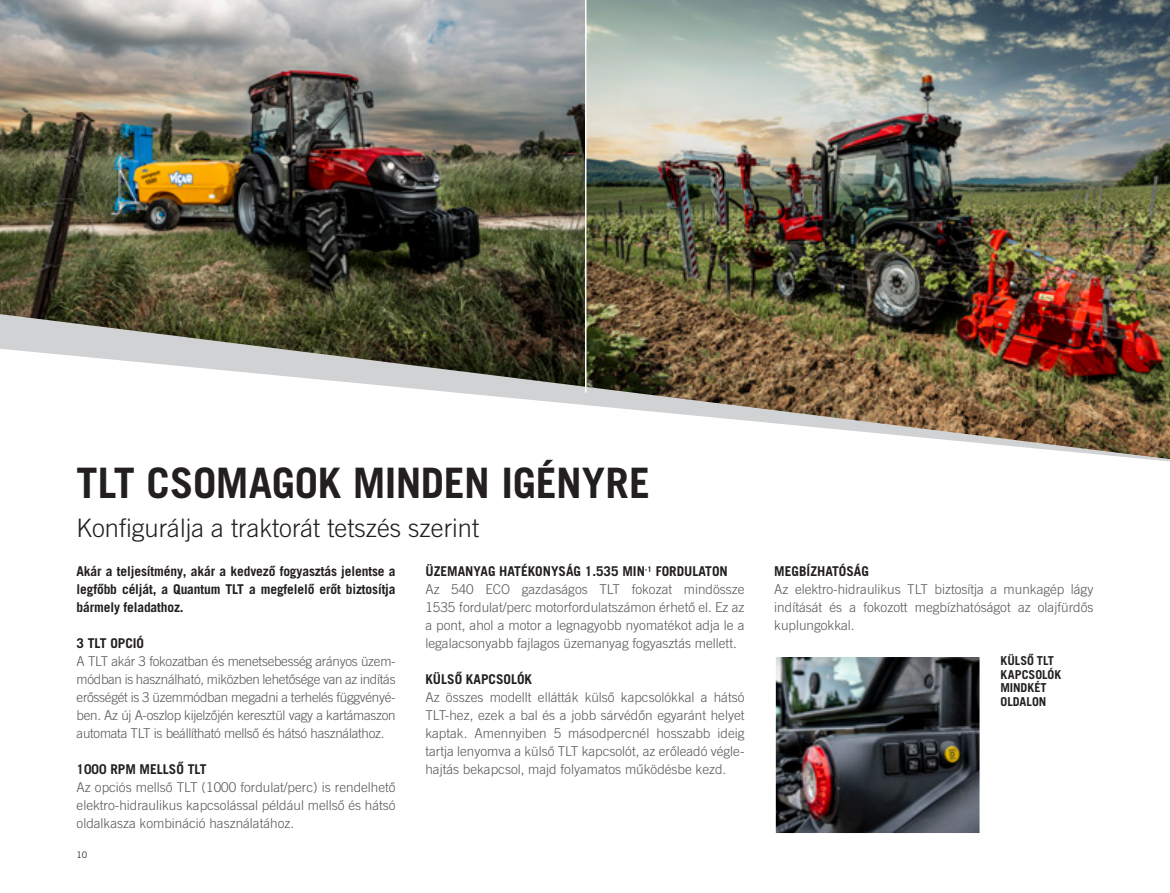
<style>
.page{position:relative;width:1170px;height:893px;background:#fff}
.page>*{position:absolute;margin:0;border:0;box-sizing:border-box;transform-origin:0 0}
.t1{font:700 42px "Trade Gothic LT Pro";letter-spacing:-.01em;color:#231f20}
.Subtext_Ueberschrift{font:300 25.5px "Trade Gothic LT Pro";color:#231f20}
.Fliesztext_Tagline{font:300 13.5px/18px "Trade Gothic LT Pro";color:#57585a;text-align:justify}
.Fliesstext{font:700 13.5px/18px "Trade Gothic LT Pro";letter-spacing:-.01em;color:#231f20;text-align:justify}
.Fliesztext_Tagline-2{font:700 13.5px "Trade Gothic LT Pro";color:#231f20}
.Headings_Small{font:700 12.3px/13.5px "Trade Gothic LT Pro";color:#231f20}
.t2{font:9px "Trade Gothic LT Pro";color:#231f20}
</style>
<div class="page">
<img style="left:586px;top:0;width:583px;height:314px">
<img style="left:0;top:0;width:585px;height:314px">
<img style="left:777px;top:658px;width:200px;height:173px">
<div style="left:774px;top:655px;width:206px;height:179px;border:2px solid #fff"></div>
<img style="left:0;top:314px;width:1169px;height:147px">
<hr style="left:585px;top:0;width:1px;height:393px;background:#fff">
<p class="t1" style="left:77px;top:457px;width:575px">TLT CSOMAGOK MINDEN IGÉNYRE</p>
<p class="Subtext_Ueberschrift" style="left:77px;top:513px;width:404px">Konfigurálja a traktorát tetszés szerint</p>
<p class="Fliesstext" style="left:77px;top:562px;width:320px">Akár a teljesítmény, akár a kedvező fogyasztás jelentse a legfőbb célját, a Quantum TLT a megfelelő erőt biztosítja bármely feladathoz.</p>
<p class="Fliesztext_Tagline-2" style="left:77px;top:635px;width:69px">3 TLT OPCIÓ</p>
<p class="Fliesztext_Tagline" style="left:77px;top:652px;width:320px">A TLT akár 3 fokozatban és menetsebesség arányos üzem&shy;módban is használható, miközben lehetősége van az indítás erősségét is 3 üzemmódban megadni a terhelés függvényé&shy;ben. Az új A-oszlop kijelzőjén keresztül vagy a kartámaszon automata TLT is beállítható mellső és hátsó használathoz.</p>
<p class="Fliesztext_Tagline-2" style="left:77px;top:761px;width:131px">1000 RPM MELLSŐ TLT</p>
<p class="Fliesztext_Tagline" style="left:77px;top:778px;width:320px">Az opciós mellső TLT (1000 fordulat/perc) is rendelhető elektro-hidraulikus kapcsolással például mellső és hátsó oldalkasza kombináció használatához.</p>
<p class="t2" style="left:77px;top:849px;width:12px">10</p>
<p class="Fliesztext_Tagline-2" style="left:425px;top:563px;width:304px">ÜZEMANYAG HATÉKONYSÁG 1.535 MIN<sup>-1</sup> FORDULATON</p>
<p class="Fliesztext_Tagline" style="left:425px;top:580px;width:320px">Az 540 ECO gazdaságos TLT fokozat mindössze 1535 fordulat/perc motorfordulatszámon érhető el. Ez az a pont, ahol a motor a legnagyobb nyomatékot adja le a legalacsonyabb fajlagos üzemanyag fogyasztás mellett.</p>
<p class="Fliesztext_Tagline-2" style="left:425px;top:671px;width:108px">KÜLSŐ KAPCSOLÓK</p>
<p class="Fliesztext_Tagline" style="left:425px;top:688px;width:320px">Az összes modellt ellátták külső kapcsolókkal a hátsó TLT-hez, ezek a bal és a jobb sárvédőn egyaránt helyet kaptak. Amennyiben 5 másodpercnél hosszabb ideig tartja lenyomva a külső TLT kapcsolót, az erőleadó végle&shy;hajtás bekapcsol, majd folyamatos működésbe kezd.</p>
<p class="Fliesztext_Tagline-2" style="left:774px;top:563px;width:96px">MEGBÍZHATÓSÁG</p>
<p class="Fliesztext_Tagline" style="left:774px;top:580px;width:320px">Az elektro-hidraulikus TLT biztosítja a munkagép lágy indítását és a fokozott megbízhatóságot az olajfürdős kuplungokkal.</p>
<p class="Headings_Small" style="left:1000px;top:654px;width:62px">KÜLSŐ TLT<br>KAPCSOLÓK<br>MINDKÉT<br>OLDALON</p>
</div>
